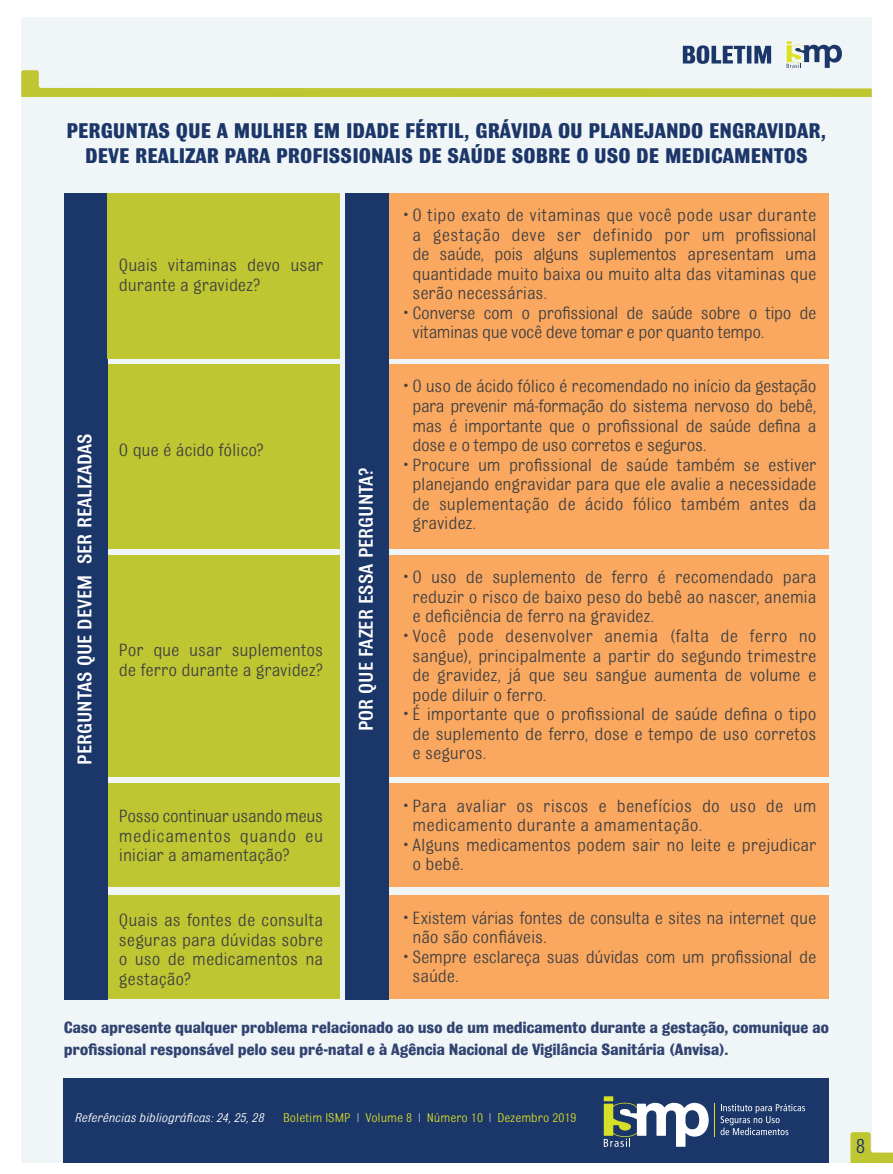
<style>
.page{position:relative;width:893px;height:1174px;background:#fff}
.page>*{position:absolute;margin:0;border:0;box-sizing:border-box;transform-origin:0 0}
.t1{font:700 22.5px/25.5px "Bulldog";color:#1b3668;text-align:center}
.t2{font:21.6px "Bulldog";color:#1b3668}
.t3{font:500 21px "Bulldog";color:#fff}
.t4{font:18.75px/19.5px "Bulldog";letter-spacing:-.005em;color:#414042;text-align:justify}
.t5{font:18.75px/19.5px "Bulldog";letter-spacing:-.025em;color:#414042}
.t6{font:700 17.25px/22.5px "Bulldog";letter-spacing:-.02em;color:#304371}
.t7{font:13.5px "Bulldog";color:#d6df28}
.t8{font:italic 13.5px "Bulldog";color:#fff}
.s1{color:#fff}
</style>
<div class="page">
<div style="left:21px;top:18px;width:851px;height:1145px;background:#f0f5f8"></div>
<svg style="left:21px;top:41px;width:851px;height:56px"></svg>
<svg style="left:850px;top:1132px;width:43px;height:31px"></svg>
<div style="left:64px;top:1078px;width:765px;height:85px;background:#1b3668"></div>
<svg style="left:604px;top:1096px;width:105px;height:50px"></svg>
<svg style="left:720px;top:1104px;width:85px;height:31px"></svg>
<hr style="left:714px;top:1102px;width:1px;height:34px;background:#d6df28">
<div style="left:389px;top:895px;width:440px;height:104px;background:#faa85f"></div>
<div style="left:108px;top:895px;width:232px;height:104px;background:#bec731"></div>
<div style="left:389px;top:783px;width:440px;height:104px;background:#faa85f"></div>
<div style="left:108px;top:783px;width:232px;height:104px;background:#bec731"></div>
<div style="left:389px;top:555px;width:440px;height:222px;background:#faa85f"></div>
<div style="left:108px;top:555px;width:232px;height:222px;background:#bec731"></div>
<div style="left:389px;top:364px;width:440px;height:185px;background:#faa85f"></div>
<div style="left:108px;top:364px;width:232px;height:185px;background:#bec731"></div>
<div style="left:389px;top:193px;width:440px;height:165px;background:#faa85f"></div>
<div style="left:64px;top:193px;width:44px;height:806px;background:#1b3668"></div>
<div style="left:108px;top:193px;width:232px;height:165px;background:#bec731"></div>
<div style="left:345px;top:193px;width:44px;height:806px;background:#1b3668"></div>
<p class="t1" style="left:66px;top:117px;width:762px">PERGUNTAS QUE A MULHER EM IDADE FÉRTIL, GRÁVIDA OU PLANEJANDO ENGRAVIDAR,<br>DEVE REALIZAR PARA PROFISSIONAIS DE SAÚDE SOBRE O USO DE MEDICAMENTOS</p>
<p class="t3" style="left:74px;top:765px;width:333px;rotate:-90deg">PERGUNTAS QUE DEVEM SER REALIZADAS</p>
<p class="t4" style="left:119px;top:255px;width:206px">Quais vitaminas devo usar durante a gravidez?</p>
<p class="t4" style="left:119px;top:440px;width:146px">O que é ácido fólico?</p>
<p class="t4" style="left:119px;top:640px;width:206px">Por que usar suplementos de ferro durante a gravidez?</p>
<p class="t3" style="left:355px;top:731px;width:265px;rotate:-90deg">POR QUE FAZER ESSA PERGUNTA?</p>
<p class="t4" style="left:412px;top:205px;width:405px;text-indent:-9px">• O tipo exato de vitaminas que você pode usar durante a gestação deve ser definido por um profissional de saúde, pois alguns suplementos apresentam uma quantidade muito baixa ou muito alta das vitaminas que serão necessárias.</p>
<p class="t5" style="left:412px;top:303px;width:405px;text-indent:-9px">• Converse com o profissional de saúde sobre o tipo de vitaminas que você deve tomar e por quanto tempo.</p>
<p class="t4" style="left:412px;top:376px;width:405px;text-indent:-9px">• O uso de ácido fólico é recomendado no início da gestação para prevenir má-formação do sistema nervoso do bebê, mas é importante que o profissional de saúde defina a dose e o tempo de uso corretos e seguros.</p>
<p class="t4" style="left:412px;top:454px;width:405px;text-indent:-9px">• Procure um profissional de saúde também se estiver planejando engravidar para que ele avalie a necessidade de suplementação de ácido fólico também antes da gravidez.</p>
<p class="t4" style="left:412px;top:567px;width:405px;text-indent:-9px">• O uso de suplemento de ferro é recomendado para reduzir o risco de baixo peso do bebê ao nascer, anemia e deficiência de ferro na gravidez.</p>
<p class="t4" style="left:412px;top:626px;width:405px;text-indent:-9px">• Você pode desenvolver anemia (falta de ferro no sangue), principalmente a partir do segundo trimestre de gravidez, já que seu sangue aumenta de volume e pode diluir o ferro.</p>
<p class="t4" style="left:412px;top:704px;width:405px;text-indent:-9px">• É importante que o profissional de saúde defina o tipo de suplemento de ferro, dose e tempo de uso corretos e seguros.</p>
<p class="t4" style="left:119px;top:806px;width:206px">Posso continuar usando meus medicamentos quando eu iniciar a amamentação?</p>
<p class="t4" style="left:412px;top:795px;width:405px;text-indent:-9px">• Para avaliar os riscos e benefícios do uso de um medicamento durante a amamentação.</p>
<p class="t4" style="left:412px;top:834px;width:405px;text-indent:-9px">• Alguns medicamentos podem sair no leite e prejudicar o bebê.</p>
<p class="t4" style="left:119px;top:910px;width:206px">Quais as fontes de consulta seguras para dúvidas sobre o uso de medicamentos na gestação?</p>
<p class="t4" style="left:412px;top:908px;width:405px;text-indent:-9px">• Existem várias fontes de consulta e sites na internet que não são confiáveis.</p>
<p class="t4" style="left:412px;top:947px;width:405px;text-indent:-9px">• Sempre esclareça suas dúvidas com um profissional de saúde.</p>
<p class="t6" style="left:64px;top:1016px;width:767px">Caso apresente qualquer problema relacionado ao uso de um medicamento durante a gestação, comunique ao profissional responsável pelo seu pré-natal e à Agência Nacional de Vigilância Sanitária (Anvisa).</p>
<p class="t8" style="left:74px;top:1111px;width:191px">Referências bibliográficas: 24, 25, 28</p>
<p class="t7" style="left:283px;top:1110px;width:295px">Boletim ISMP <span class="s1">|</span> Volume 8 <span class="s1">|</span> Número 10 <span class="s1">|</span> Dezembro 2019</p>
<p class="t2" style="left:856px;top:1135px;width:11px">8</p>
</div>
